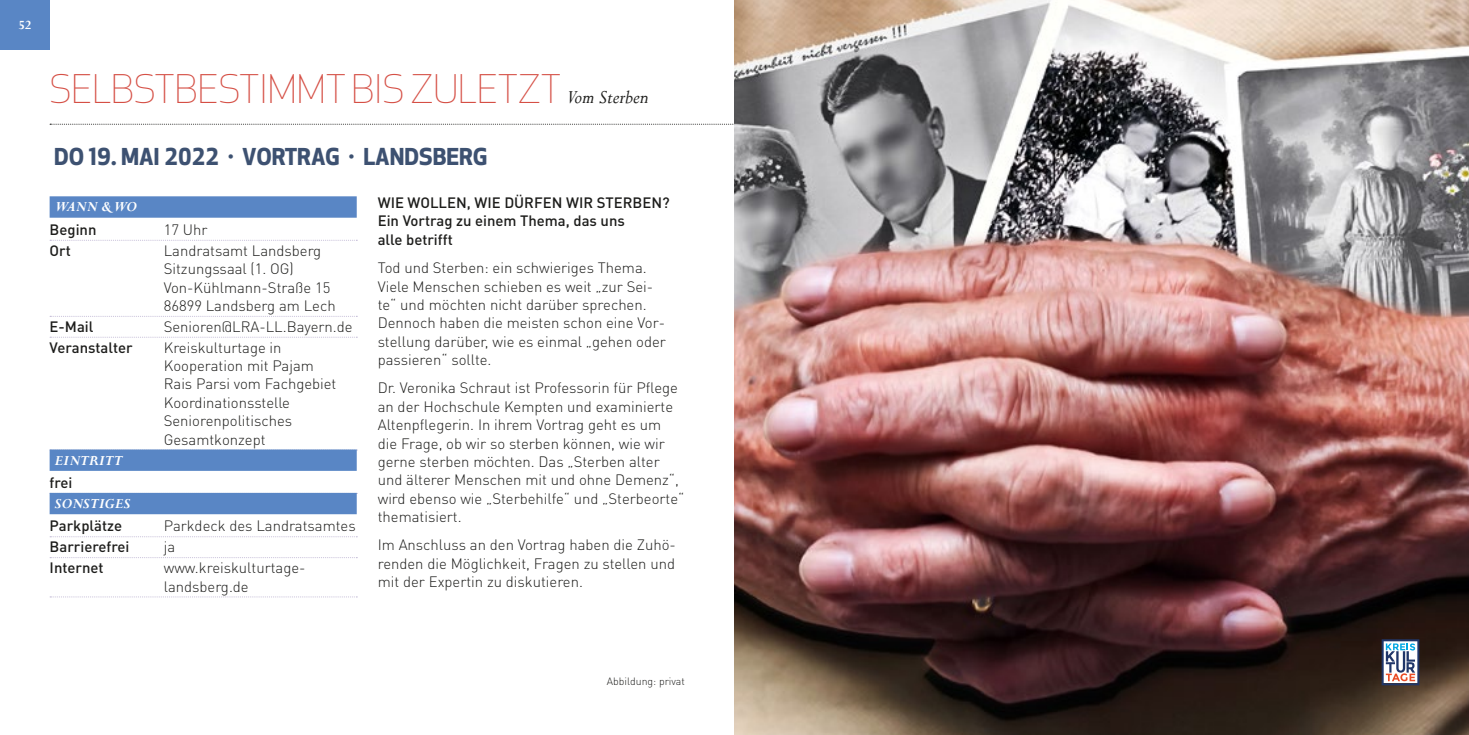
<style>
.page{position:relative;width:1469px;height:735px;background:#fff}
.page>*{position:absolute;margin:0;border:0;box-sizing:border-box;transform-origin:0 0}
.t1{font:300 38.5px "Apex New";color:#d54f45}
.t2{font:700 22.75px "Apex New";color:#3d5171}
.t3{font:italic 700 15.75px "Perpetua";color:#fff}
.t4{font:300 14.88px/18.4px "DIN Pro";color:#1d1d1b}
.t5{font:500 14.88px/18.4px "DIN Pro";color:#1d1d1b}
.t6{font:700 14px "Perpetua";color:#fff}
.t7{font:300 10.5px "DIN Pro";color:#1d1d1b}
.s1{font-family:"Perpetua";font-weight:400;font-style:italic;font-size:21px;color:#1d1d1b}
</style>
<div class="page">
<svg style="left:50px;top:124px;width:684px;height:1px"></svg>
<img style="left:734px;top:0;width:734px;height:734px">
<div style="left:0;top:0;width:50px;height:50px;background:#5986c5"></div>
<div style="left:50px;top:196px;width:307px;height:21px;background:#5986c5"></div>
<svg style="left:50px;top:240px;width:307px;height:1px"></svg>
<svg style="left:50px;top:316px;width:307px;height:1px"></svg>
<svg style="left:50px;top:336px;width:307px;height:1px"></svg>
<div style="left:50px;top:449px;width:307px;height:21px;background:#5986c5"></div>
<div style="left:50px;top:492px;width:307px;height:22px;background:#5986c5"></div>
<svg style="left:50px;top:536px;width:307px;height:1px"></svg>
<svg style="left:50px;top:557px;width:307px;height:1px"></svg>
<svg style="left:50px;top:596px;width:307px;height:1px"></svg>
<svg style="left:1381px;top:639px;width:38px;height:46px"></svg>
<p class="t6" style="left:18px;top:16px;width:14px">52</p>
<h1 class="t1" style="left:50px;top:65px;width:600px">SELBSTBESTIMMT BIS ZULETZT <span class="s1">Vom Sterben</span></h1>
<h2 class="t2" style="left:54px;top:140px;width:435px">DO 19. MAI 2022 · VORTRAG · LANDSBERG</h2>
<p class="t3" style="left:55px;top:197px;width:84px">WANN &amp; WO</p>
<p class="t5" style="left:50px;top:219px;width:48px">Beginn</p>
<p class="t4" style="left:164px;top:219px;width:45px">17 Uhr</p>
<p class="t5" style="left:50px;top:240px;width:23px">Ort</p>
<p class="t4" style="left:164px;top:240px;width:173px">Landratsamt Landsberg<br>Sitzungssaal (1. OG)<br>Von-Kühlmann-Straße 15<br>86899 Landsberg am Lech</p>
<p class="t5" style="left:50px;top:316px;width:45px">E-Mail</p>
<p class="t4" style="left:164px;top:316px;width:190px">Senioren@LRA-LL.Bayern.de</p>
<p class="t5" style="left:50px;top:337px;width:84px">Veranstalter</p>
<p class="t4" style="left:164px;top:337px;width:174px">Kreiskulturtage in<br>Kooperation mit Pajam<br>Rais Parsi vom Fachgebiet<br>Koordinationsstelle<br>Seniorenpolitisches<br>Gesamtkonzept</p>
<p class="t3" style="left:55px;top:450px;width:69px">EINTRITT</p>
<p class="t5" style="left:50px;top:472px;width:24px">frei</p>
<p class="t3" style="left:55px;top:493px;width:77px">SONSTIGES</p>
<p class="t5" style="left:50px;top:516px;width:74px">Parkplätze</p>
<p class="t4" style="left:164px;top:516px;width:193px">Parkdeck des Landratsamtes</p>
<p class="t5" style="left:50px;top:536px;width:81px">Barrierefrei</p>
<p class="t4" style="left:164px;top:536px;width:13px">ja</p>
<p class="t5" style="left:50px;top:557px;width:55px">Internet</p>
<p class="t4" style="left:164px;top:557px;width:143px">www.kreiskulturtage&shy;landsberg.de</p>
<p class="t5" style="left:378px;top:193px;width:293px">WIE WOLLEN, WIE DÜRFEN WIR STERBEN?<br>Ein Vortrag zu einem Thema, das uns<br>alle betrifft</p>
<p class="t4" style="left:378px;top:258px;width:290px">Tod und Sterben: ein schwieriges Thema.<br>Viele Menschen schieben es weit „zur Sei&shy;te“ und möchten nicht darüber sprechen.<br>Dennoch haben die meisten schon eine Vor&shy;stellung darüber, wie es einmal „gehen oder passieren“ sollte.</p>
<p class="t4" style="left:378px;top:378px;width:308px">Dr. Veronika Schraut ist Professorin für Pflege an der Hochschule Kempten und examinierte Altenpflegerin. In ihrem Vortrag geht es um<br>die Frage, ob wir so sterben können, wie wir gerne sterben möchten. Das „Sterben alter und älterer Menschen mit und ohne Demenz“, wird ebenso wie „Sterbehilfe“ und „Sterbeorte“ thematisiert.</p>
<p class="t4" style="left:378px;top:535px;width:300px;text-align:justify">Im Anschluss an den Vortrag haben die Zuhö&shy;renden die Möglichkeit, Fragen zu stellen und mit der Expertin zu diskutieren.</p>
<p class="t7" style="left:607px;top:674px;width:79px">Abbildung: privat</p>
</div>
